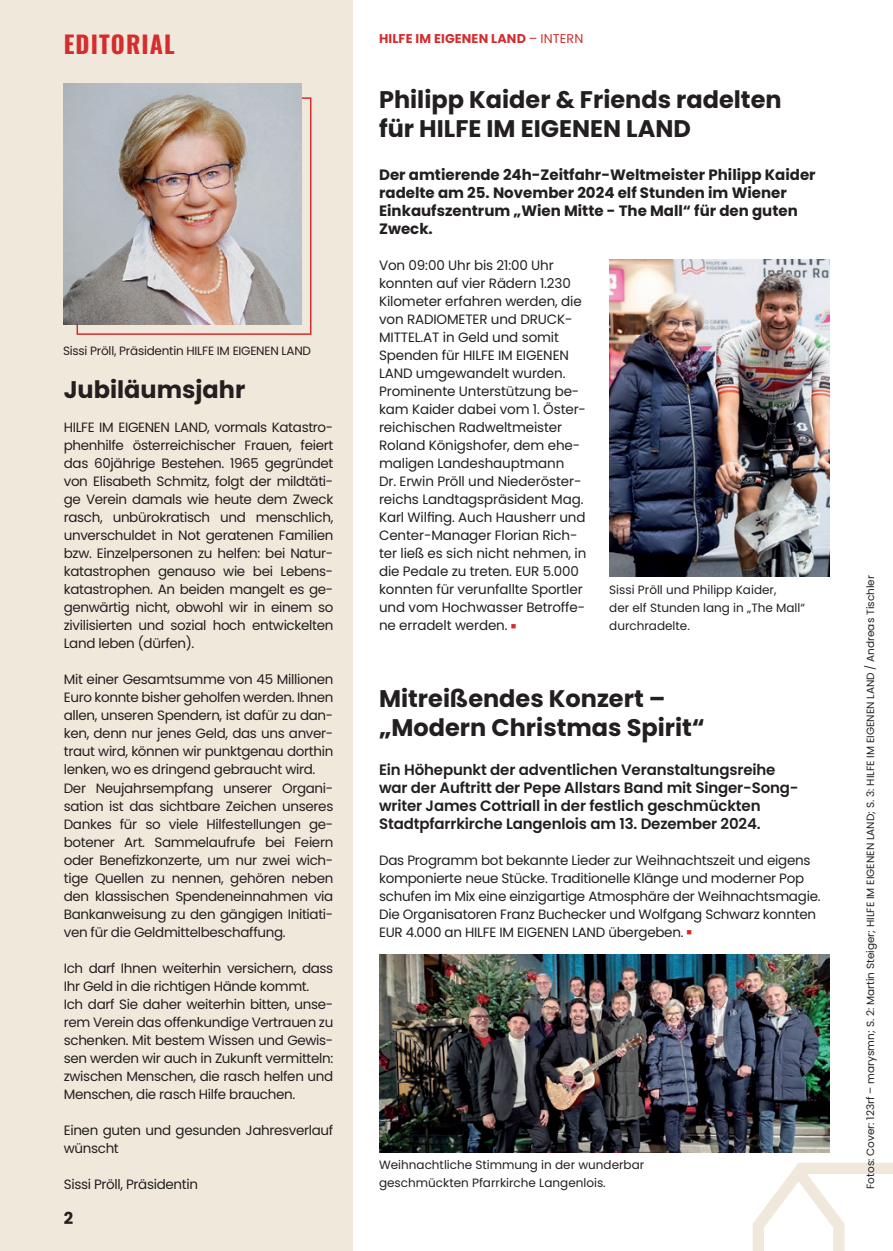
<style>
.page{position:relative;width:893px;height:1251px;background:#fff}
.page>*{position:absolute;margin:0;border:0;box-sizing:border-box;transform-origin:0 0}
.t1{font:700 24px/28.8px "Poppins";color:#231f20}
.t2{font:700 24px "Oswald";letter-spacing:.05em;color:#d52c2e}
.t3{font:700 16.5px "Poppins";color:#231f20}
.t4{font:600 15px/18px "Poppins";letter-spacing:-.01em;color:#231f20}
.t5{font:700 15px/18px "Poppins";color:#231f20}
.t6{font:13.5px/18px "Poppins";letter-spacing:-.025em;color:#231f20}
.t7{font:700 12.75px "Poppins";letter-spacing:.01em;color:#d52c2e}
.t8{font:12.75px "Poppins";letter-spacing:.01em;color:#d52c2e}
.t9{font:12px/18px "Poppins";color:#231f20}
.t10{font:12px "Poppins";letter-spacing:-.02em;color:#231f20}
.t11{font:10.5px "Poppins";color:#231f20}
.s1{font-weight:700}
.s2{font-weight:400}
.s3{color:#d52c2e}
</style>
<div class="page">
<div style="left:0;top:0;width:353px;height:1250px;background:#f0e9db"></div>
<div style="left:77px;top:97px;width:234px;height:238px;border:2px solid #d52c2e"></div>
<img style="left:64px;top:84px;width:238px;height:240px">
<svg style="left:753px;top:1163px;width:140px;height:87px"></svg>
<img style="left:379px;top:954px;width:450px;height:198px">
<img style="left:609px;top:260px;width:220px;height:316px">
<p class="t8" style="left:64px;top:31px;width:188px">VERANSTALTUNGS<span class="s1">RÜCKBLICK</span></p>
<h1 class="t2" style="left:64px;top:31px;width:113px">EDITORIAL</h1>
<p class="t10" style="left:63px;top:343px;width:250px">Sissi Pröll, Präsidentin HILFE IM EIGENEN LAND</p>
<h1 class="t1" style="left:64px;top:375px;width:183px">Jubiläumsjahr</h1>
<p class="t6" style="left:64px;top:418px;width:271px;text-align:justify">HILFE IM EIGENEN LAND, vormals Katastro&shy;phenhilfe österreichischer Frauen, feiert das 60jährige Bestehen. 1965 gegründet von Elisabeth Schmitz, folgt der mildtäti&shy;ge Verein damals wie heute dem Zweck rasch, unbürokratisch und menschlich, unverschuldet in Not geratenen Familien bzw. Einzelpersonen zu helfen: bei Natur&shy;katastrophen genauso wie bei Lebens&shy;katastrophen. An beiden mangelt es ge&shy;genwärtig nicht, obwohl wir in einem so zivilisierten und sozial hoch entwickelten Land leben (dürfen).</p>
<p class="t6" style="left:64px;top:670px;width:271px">Mit einer Gesamtsumme von 45 Millionen Euro konnte bisher geholfen werden. Ihnen allen, unseren Spendern, ist dafür zu dan&shy;ken, denn nur jenes Geld, das uns anver&shy;traut wird, können wir punktgenau dorthin lenken, wo es dringend gebraucht wird.<br>Der Neujahrsempfang unserer Organi&shy;sation ist das sichtbare Zeichen unseres Dankes für so viele Hilfestellungen ge&shy;botener Art. Sammelaufrufe bei Feiern oder Benefizkonzerte, um nur zwei wich&shy;tige Quellen zu nennen, gehören neben den klassischen Spendeneinnahmen via Bankanweisung zu den gängigen Initiati&shy;ven für die Geldmittelbeschaffung.</p>
<p class="t6" style="left:64px;top:958px;width:271px">Ich darf Ihnen weiterhin versichern, dass Ihr Geld in die richtigen Hände kommt.<br>Ich darf Sie daher weiterhin bitten, unse&shy;rem Verein das offenkundige Vertrauen zu schenken. Mit bestem Wissen und Gewis&shy;sen werden wir auch in Zukunft vermitteln: zwischen Menschen, die rasch helfen und Menschen, die rasch Hilfe brauchen.</p>
<p class="t6" style="left:64px;top:1120px;width:271px">Einen guten und gesunden Jahresverlauf wünscht</p>
<p class="t6" style="left:64px;top:1174px;width:136px">Sissi Pröll, Präsidentin</p>
<p class="t3" style="left:64px;top:1208px;width:11px">2</p>
<p class="t7" style="left:379px;top:31px;width:206px">HILFE IM EIGENEN LAND <span class="s2">– INTERN</span></p>
<h1 class="t1" style="left:379px;top:85px;width:404px">Philipp Kaider &amp; Friends radelten für HILFE IM EIGENEN LAND</h1>
<p class="t5" style="left:379px;top:166px;width:438px">Der amtierende 24h-Zeitfahr-Weltmeister Philipp Kaider radelte am 25. November 2024 elf Stunden im Wiener Einkaufszentrum „Wien Mitte - The Mall“ für den guten Zweck.</p>
<p class="t6" style="left:379px;top:256px;width:209px">Von 09:00 Uhr bis 21:00 Uhr konnten auf vier Rädern 1.230<br>Kilometer erfahren werden, die von RADIOMETER und DRUCK-<br>MITTEL.AT in Geld und somit<br>Spenden für HILFE IM EIGENEN<br>LAND umgewandelt wurden.<br>Prominente Unterstützung be&shy;kam Kaider dabei vom 1. Öster&shy;reichischen Radweltmeister<br>Roland Königshofer, dem ehe&shy;maligen Landeshauptmann<br>Dr. Erwin Pröll und Niederöster&shy;reichs Landtagspräsident Mag.<br>Karl Wilfing. Auch Hausherr und<br>Center-Manager Florian Rich&shy;ter ließ es sich nicht nehmen, in die Pedale zu treten. EUR 5.000 konnten für verunfallte Sportler und vom Hochwasser Betroffe&shy;ne erradelt werden. <span class="s3">■</span></p>
<p class="t9" style="left:609px;top:581px;width:197px">Sissi Pröll und Philipp Kaider,<br>der elf Stunden lang in „The Mall“ durchradelte.</p>
<h1 class="t1" style="left:379px;top:684px;width:327px">Mitreißendes Konzert – „Modern Christmas Spirit“</h1>
<p class="t4" style="left:379px;top:760px;width:419px">Ein Höhepunkt der adventlichen Veranstaltungsreihe war der Auftritt der Pepe Allstars Band mit Singer-Song&shy;writer James Cottriall in der festlich geschmückten Stadtpfarrkirche Langenlois am 13. Dezember 2024.</p>
<p class="t6" style="left:379px;top:850px;width:443px">Das Programm bot bekannte Lieder zur Weihnachtszeit und eigens komponierte neue Stücke. Traditionelle Klänge und moderner Pop schufen im Mix eine einzigartige Atmosphäre der Weihnachtsmagie.<br>Die Organisatoren Franz Buchecker und Wolfgang Schwarz konnten EUR 4.000 an HILFE IM EIGENEN LAND übergeben. <span class="s3">■</span></p>
<p class="t9" style="left:379px;top:1155px;width:267px">Weihnachtliche Stimmung in der wunderbar geschmückten Pfarrkirche Langenlois.</p>
<p class="t11" style="left:864px;top:1188px;width:615px;rotate:-90deg">Fotos: Cover: 123rf – marysmn; S. 2: Martin Steiger; HILFE IM EIGENEN LAND; S. 3: HILFE IM EIGENEN LAND / Andreas Tischler</p>
</div>
